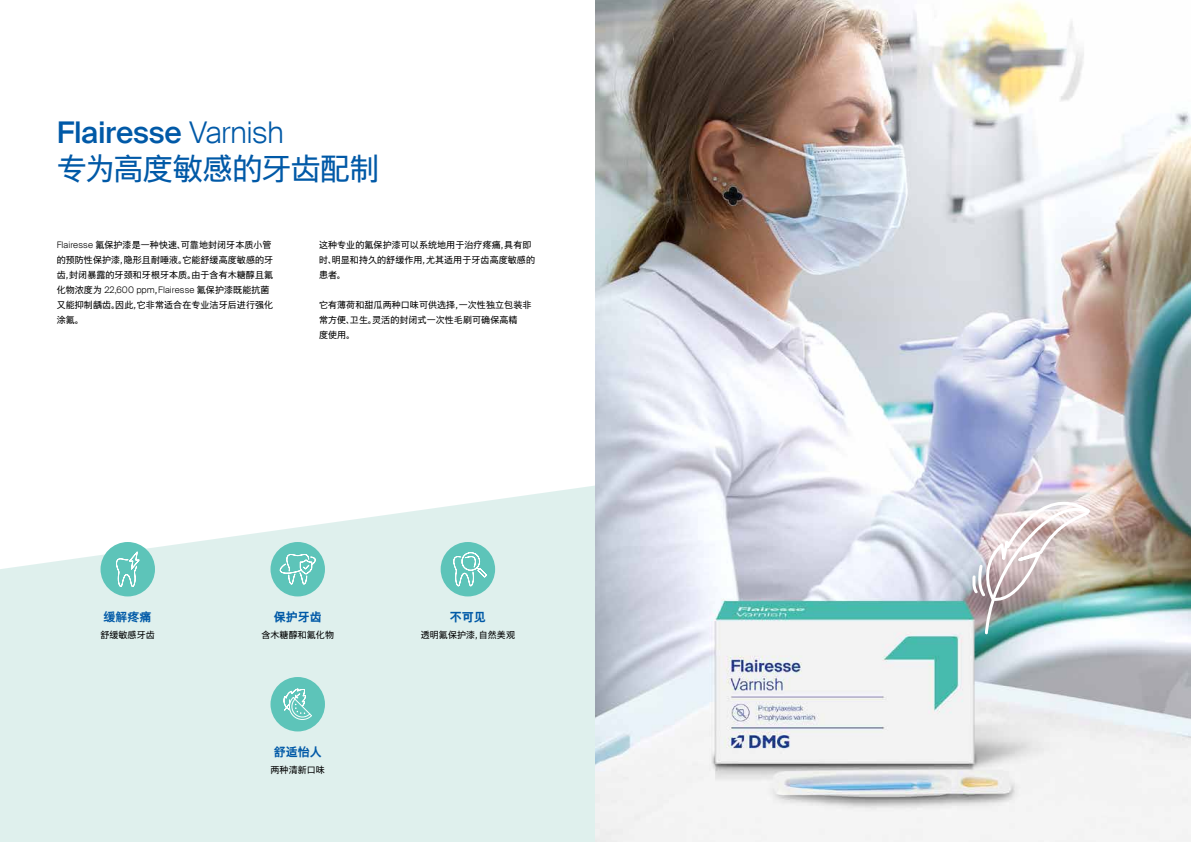
<style>
.page{position:relative;width:1191px;height:842px;background:#fff}
.page>*{position:absolute;margin:0;border:0;box-sizing:border-box;transform-origin:0 0}
.t1{font:500 30px "Suisse Intl";letter-spacing:-.005em;color:#0059a7}
.t2{font:30px "DTL Caspari Global";letter-spacing:-.02em;color:#0059a7}
.t3{font:700 12px "DTL Caspari Global";color:#0059a7}
.t4{font:9px/15px "DTL Caspari Global";letter-spacing:.01em;color:#000}
.t5{font:300 9px "Suisse Intl";letter-spacing:.01em;color:#000}
.s1{font-weight:300}
.s2{font-family:"Suisse Intl";font-weight:300}
.s3{font-family:"DTL Caspari Global";font-weight:400}
</style>
<div class="page">
<svg style="left:0;top:485px;width:595px;height:357px;background:#e2f1ef"></svg>
<img style="left:595px;top:0;width:596px;height:842px">
<div style="left:100px;top:542px;width:55px;height:54px;background:#5dc4b9;border-radius:50%"></div>
<div style="left:270px;top:542px;width:55px;height:54px;background:#5dc4b9;border-radius:50%"></div>
<svg style="left:279px;top:487px;width:38px;height:98px"></svg>
<svg style="left:116px;top:551px;width:24px;height:36px"></svg>
<div style="left:270px;top:677px;width:55px;height:54px;background:#5dc4b9;border-radius:50%"></div>
<svg style="left:273px;top:668px;width:49px;height:54px"></svg>
<img style="left:939px;top:483px;width:152px;height:153px">
<div style="left:440px;top:542px;width:55px;height:54px;background:#5dc4b9;border-radius:50%"></div>
<svg style="left:453px;top:552px;width:34px;height:35px"></svg>
<h1 class="t1" style="left:57px;top:115px;width:228px">Flairesse <span class="s1">Varnish</span></h1>
<h1 class="t2" style="left:57px;top:151px;width:324px">专为高度敏感的牙齿配制</h1>
<p class="t4" style="left:57px;top:238px;width:218px"><span class="s2">Flairesse</span> 氟保护漆是一种快速、可靠地封闭牙本质小管的预防性保护漆，隐形且耐唾液。它能舒缓高度敏感的牙齿，封闭暴露的牙颈和牙根牙本质。由于含有木糖醇且氟</p>
<p class="t5" style="left:57px;top:285px;width:214px"><span class="s3">化物浓度为</span> 22,600 ppm<span class="s3">，</span>Flairesse <span class="s3">氟保护漆既能抗菌</span></p>
<p class="t4" style="left:57px;top:298px;width:218px">又能抑制龋齿。因此，它非常适合在专业洁牙后进行强化涂氟。</p>
<p class="t4" style="left:319px;top:238px;width:217px">这种专业的氟保护漆可以系统地用于治疗疼痛，具有即时、明显和持久的舒缓作用，尤其适用于牙齿高度敏感的患者。</p>
<p class="t4" style="left:319px;top:298px;width:214px">它有薄荷和甜瓜两种口味可供选择，一次性独立包装非常方便、卫生。灵活的封闭式一次性毛刷可确保高精<br>度使用。</p>
<h2 class="t3" style="left:104px;top:610px;width:50px">缓解疼痛</h2>
<p class="t4" style="left:100px;top:628px;width:56px">舒缓敏感牙齿</p>
<h2 class="t3" style="left:274px;top:610px;width:49px">保护牙齿</h2>
<p class="t4" style="left:261px;top:628px;width:74px">含木糖醇和氟化物</p>
<h2 class="t3" style="left:274px;top:745px;width:50px">舒适怡人</h2>
<p class="t4" style="left:270px;top:763px;width:56px">两种清新口味</p>
<h2 class="t3" style="left:450px;top:610px;width:38px">不可见</h2>
<p class="t4" style="left:421px;top:628px;width:96px">透明氟保护漆，自然美观</p>
</div>
